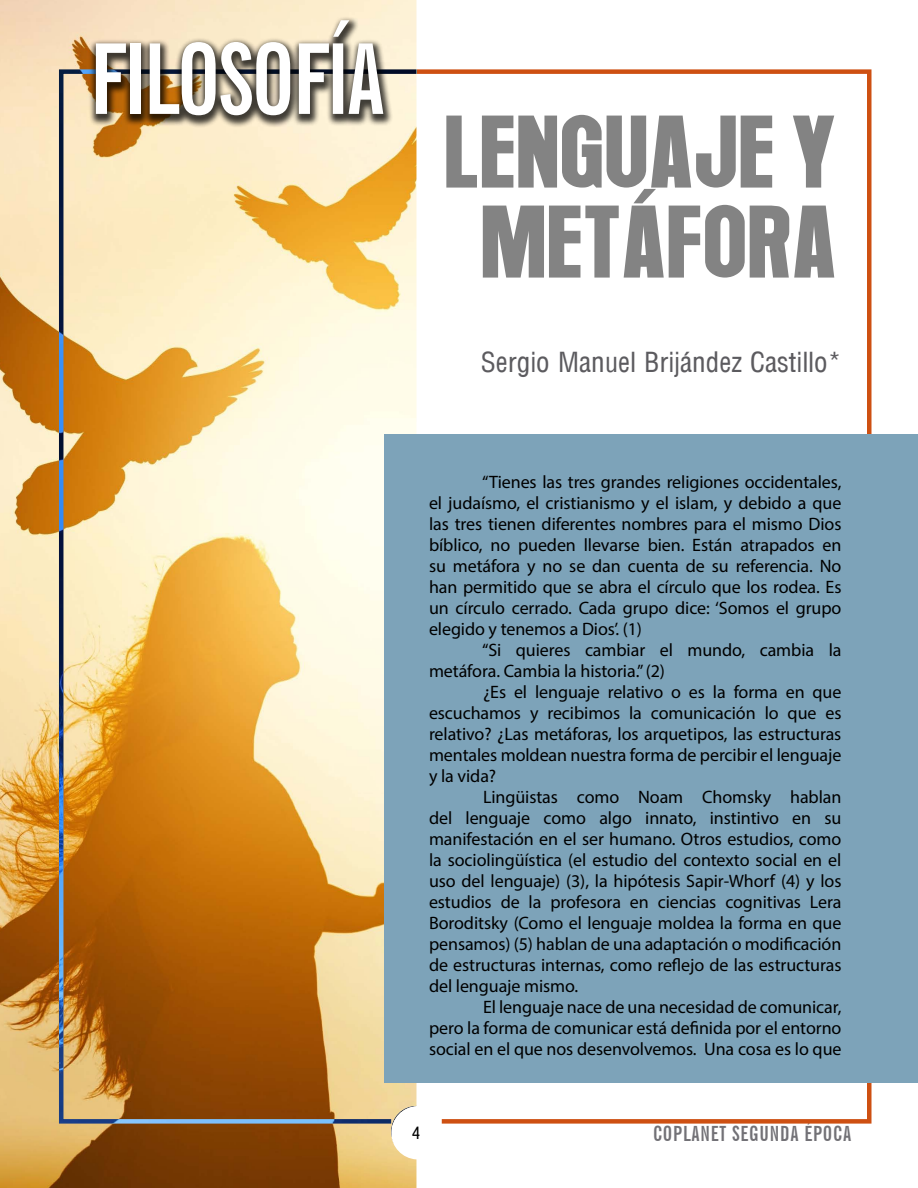
<style>
.page{position:relative;width:918px;height:1188px;background:#fff}
.page>*{position:absolute;margin:0;border:0;box-sizing:border-box;transform-origin:0 0}
.t1{font:700 extra-condensed 97.5px "News Gothic BT";letter-spacing:-.025em;color:#fff}
.t2{font:90px/90px "Aurora";letter-spacing:-.025em;color:#838383;text-align:center}
.t3{font:27px "Arena Condensed";color:#5c5b5f}
.t4{font:700 extra-condensed 21px "News Gothic BT";letter-spacing:.04em;color:#727176}
.t5{font:18px/21px "Myriad Pro";letter-spacing:-.005em;color:#000;text-align:justify}
.t6{font:16.5px "Arena Condensed";color:#000}
</style>
<div class="page">
<svg style="left:421px;top:69px;width:453px;height:1055px"></svg>
<img style="left:0;top:0;width:416px;height:1188px">
<div style="left:384px;top:434px;width:534px;height:648px;background:#7da3b9"></div>
<div style="left:89px;top:16px;width:305px;height:112px;background:#000;opacity:.75"></div>
<h1 class="t1" style="left:90px;top:20px;width:296px">FILOSOFÍA</h1>
<h2 class="t2" style="left:446px;top:108px;width:397px">LENGUAJE Y<br>METÁFORA</h2>
<h3 class="t3" style="left:481px;top:347px;width:362px">Sergio Manuel Brijández Castillo*</h3>
<p class="t5" style="left:429px;top:471px;width:414px;text-indent:53px">“Tienes las tres grandes religiones occidentales, el judaísmo, el cristianismo y el islam, y debido a que las tres tienen diferentes nombres para el mismo Dios bíblico, no pueden llevarse bien. Están atrapados en su metáfora y no se dan cuenta de su referencia. No han permitido que se abra el círculo que los rodea. Es un círculo cerrado. Cada grupo dice: ‘Somos el grupo elegido y tenemos a Dios’. (1)</p>
<p class="t5" style="left:429px;top:639px;width:414px;text-indent:53px">“Si quieres cambiar el mundo, cambia la metáfora. Cambia la historia.” (2)</p>
<p class="t5" style="left:429px;top:681px;width:414px;text-indent:54px">¿Es el lenguaje relativo o es la forma en que escuchamos y recibimos la comunicación lo que es relativo? ¿Las metáforas, los arquetipos, las estructuras mentales moldean nuestra forma de percibir el lenguaje y la vida?</p>
<p class="t5" style="left:429px;top:787px;width:414px;text-indent:54px">Lingüistas como Noam Chomsky hablan del lenguaje como algo innato, instintivo en su manifestación en el ser humano. Otros estudios, como la sociolingüística (el estudio del contexto social en el uso del lenguaje) (3), la hipótesis Sapir-Whorf (4) y los estudios de la profesora en ciencias cognitivas Lera Boroditsky (Como el lenguaje moldea la forma en que pensamos) (5) hablan de una adaptación o modificación de estructuras internas, como reflejo de las estructuras del lenguaje mismo.</p>
<p class="t5" style="left:429px;top:997px;width:414px;text-indent:54px">El lenguaje nace de una necesidad de comunicar, pero la forma de comunicar está definida por el entorno social en el que nos desenvolvemos. Una cosa es lo que</p>
<p class="t6" style="left:412px;top:1124px;width:10px">4</p>
<p class="t4" style="left:653px;top:1121px;width:200px">COPLANET SEGUNDA ÉPOCA</p>
</div>
